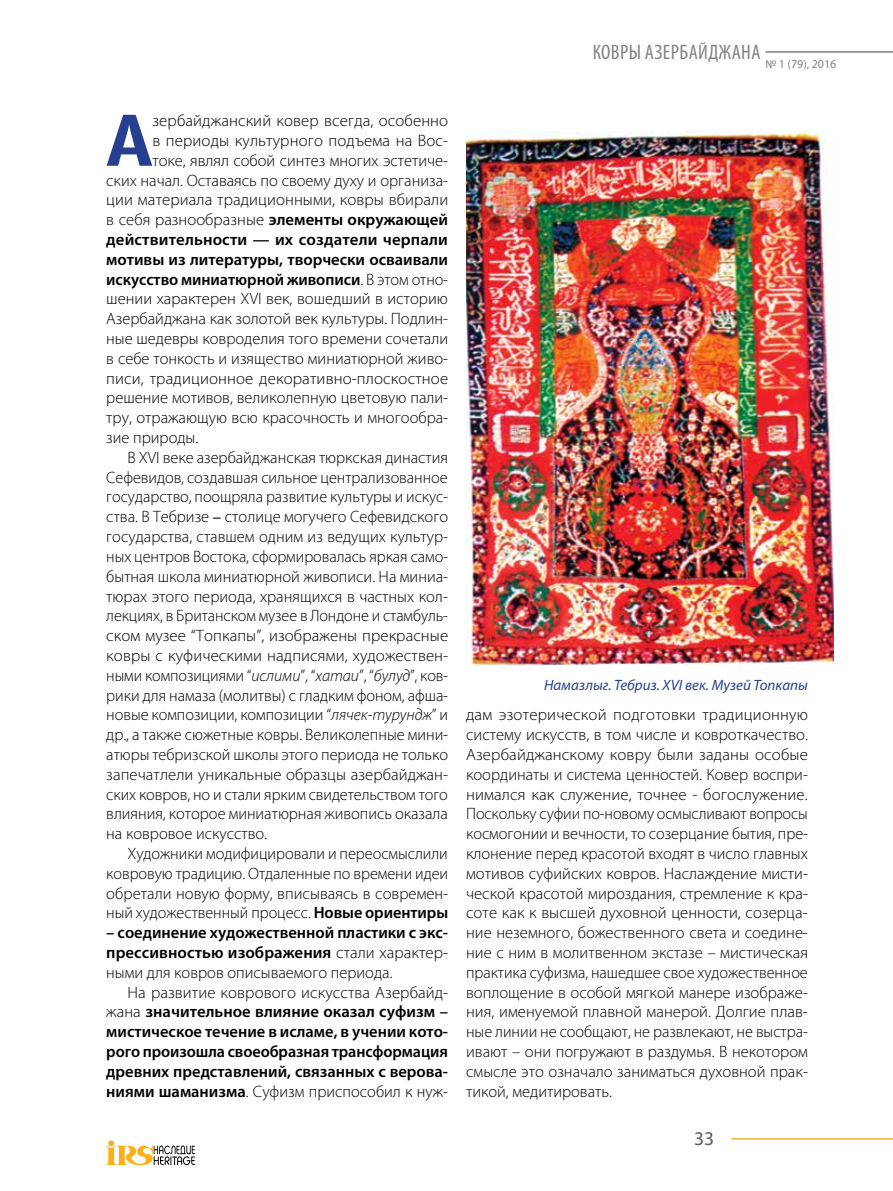
<style>
.page{position:relative;width:893px;height:1191px;background:#fff}
.page>*{position:absolute;margin:0;border:0;box-sizing:border-box;transform-origin:0 0}
.t1{font:700 74.1px "Dax Pro";color:#25408f}
.t2{font:condensed 21px "Myriad Pro";letter-spacing:.02em;color:#808285}
.t3{font:19.5px "Myriad Pro";color:#58595b}
.t4{font:300 16.5px/19.8px "Myriad Pro";color:#000;text-align:justify}
.t5{font:600 16.5px/19.8px "Myriad Pro";color:#000;text-align:justify}
.t6{font:italic 15px "Myriad Pro";color:#25408f}
.t7{font:12px "Myriad Pro";color:#808285}
.s1{font-weight:600}
.s2{font-weight:300}
.s3{font-style:italic}
</style>
<div class="page">
<svg style="left:106px;top:1140px;width:89px;height:25px"></svg>
<hr style="left:765px;top:51px;width:128px;height:2px;background:#808285">
<hr style="left:731px;top:1138px;width:162px;height:1px;background:#fbaf34">
<img style="left:466px;top:132px;width:367px;height:533px">
<h1 class="t1" style="left:106px;top:92px;width:48px">А</h1>
<p class="t4" style="left:153px;top:111px;width:297px">зербайджанский ковер всегда, особенно</p>
<p class="t4" style="left:153px;top:131px;width:297px">в периоды культурного подъема на Вос-</p>
<p class="t4" style="left:153px;top:151px;width:297px">токе, являл собой синтез многих эстетиче-</p>
<p class="t4" style="left:106px;top:170px;width:343px">ских начал. Оставаясь по своему духу и организа-</p>
<p class="t4" style="left:106px;top:190px;width:343px">ции материала традиционными, ковры вбирали</p>
<p class="t4" style="left:106px;top:210px;width:343px">в себя разнообразные <span class="s1">элементы окружающей</span></p>
<p class="t5" style="left:106px;top:229px;width:343px">действительности — их создатели черпали</p>
<p class="t5" style="left:106px;top:249px;width:343px">мотивы из литературы, творчески осваивали</p>
<p class="t5" style="left:106px;top:269px;width:343px">искусство миниатюрной живописи<span class="s2">. В этом отно-</span></p>
<p class="t4" style="left:106px;top:289px;width:343px">шении характерен XVI век, вошедший в историю</p>
<p class="t4" style="left:106px;top:309px;width:343px">Азербайджана как золотой век культуры. Подлин-</p>
<p class="t4" style="left:106px;top:329px;width:343px">ные шедевры ковроделия того времени сочетали</p>
<p class="t4" style="left:106px;top:349px;width:343px">в себе тонкость и изящество миниатюрной живо-</p>
<p class="t4" style="left:106px;top:368px;width:343px">писи, традиционное декоративно-плоскостное</p>
<p class="t4" style="left:106px;top:388px;width:343px">решение мотивов, великолепную цветовую пали-</p>
<p class="t4" style="left:106px;top:408px;width:343px">тру, отражающую всю красочность и многообра-</p>
<p class="t4" style="left:106px;top:428px;width:94px">зие природы.</p>
<p class="t4" style="left:128px;top:448px;width:322px">В XVI веке азербайджанская тюркская династия</p>
<p class="t4" style="left:106px;top:467px;width:343px">Сефевидов, создавшая сильное централизованное</p>
<p class="t4" style="left:106px;top:487px;width:343px">государство, поощряла развитие культуры и искус-</p>
<p class="t4" style="left:106px;top:507px;width:343px">ства. В Тебризе столице могучего Сефевидского</p>
<p class="t4" style="left:106px;top:527px;width:343px">государства, ставшем одним из ведущих культур-</p>
<p class="t4" style="left:106px;top:547px;width:343px">ных центров Востока, сформировалась яркая само-</p>
<p class="t4" style="left:106px;top:566px;width:343px">бытная школа миниатюрной живописи. На миниа-</p>
<p class="t4" style="left:106px;top:586px;width:343px">тюрах этого периода, хранящихся в частных кол-</p>
<p class="t4" style="left:106px;top:606px;width:343px">лекциях, в Британском музее в Лондоне и стамбуль-</p>
<p class="t4" style="left:106px;top:626px;width:343px">ском музее “Топкапы”, изображены прекрасные</p>
<p class="t4" style="left:106px;top:646px;width:343px">ковры с куфическими надписями, художествен-</p>
<p class="t4" style="left:106px;top:665px;width:343px">ными композициями “<span class="s3">ислими</span>”, “<span class="s3">хатаи</span>”, “<span class="s3">булуд</span>”, ков-</p>
<p class="t4" style="left:106px;top:685px;width:343px">рики для намаза (молитвы) с гладким фоном, афша-</p>
<p class="t4" style="left:106px;top:705px;width:343px">новые композиции, композиции “<span class="s3">лячек-турундж</span>” и</p>
<p class="t4" style="left:106px;top:725px;width:343px">др., а также сюжетные ковры. Великолепные мини-</p>
<p class="t4" style="left:106px;top:745px;width:343px">атюры тебризской школы этого периода не только</p>
<p class="t4" style="left:106px;top:764px;width:343px">запечатлели уникальные образцы азербайджан-</p>
<p class="t4" style="left:106px;top:784px;width:343px">ских ковров, но и стали ярким свидетельством того</p>
<p class="t4" style="left:106px;top:804px;width:343px">влияния, которое миниатюрная живопись оказала</p>
<p class="t4" style="left:106px;top:824px;width:162px">на ковровое искусство.</p>
<p class="t4" style="left:128px;top:844px;width:322px">Художники модифицировали и переосмыслили</p>
<p class="t4" style="left:106px;top:863px;width:343px">ковровую традицию. Отдаленные по времени идеи</p>
<p class="t4" style="left:106px;top:883px;width:343px">обретали новую форму, вписываясь в современ-</p>
<p class="t4" style="left:106px;top:903px;width:343px">ный художественный процесс. <span class="s1">Новые ориентиры</span></p>
<p class="t5" style="left:106px;top:922px;width:343px">– соединение художественной пластики с экс&shy;прессивностью изображения <span class="s2">стали характер&shy;ными для ковров описываемого периода.</span></p>
<p class="t5" style="left:106px;top:981px;width:343px;text-indent:21px"><span class="s2">На развитие коврового искусства Азербайд&shy;жана</span> значительное влияние оказал суфизм – мистическое течение в исламе, в учении кото&shy;рого произошла своеобразная трансформация древних представлений, связанных с верова&shy;ниями шаманизма<span class="s2">. Суфизм приспособил к нуж-</span></p>
<p class="t2" style="left:593px;top:39px;width:169px">КОВРЫ АЗЕРБАЙДЖАНА</p>
<p class="t7" style="left:765px;top:56px;width:73px">№ 1 (79), 2016</p>
<p class="t6" style="left:544px;top:676px;width:265px">Намазлыг. Тебриз. XVI век. Музей Топкапы</p>
<p class="t4" style="left:466px;top:705px;width:343px">дам эзотерической подготовки традиционную систему искусств, в том числе и ковроткачество.<br>Азербайджанскому ковру были заданы особые координаты и система ценностей. Ковер воспри&shy;нимался как служение, точнее - богослужение.<br>Поскольку суфии по-новому осмысливают вопросы космогонии и вечности, то созерцание бытия, пре&shy;клонение перед красотой входят в число главных мотивов суфийских ковров. Наслаждение мисти&shy;ческой красотой мироздания, стремление к кра&shy;соте как к высшей духовной ценности, созерца&shy;ние неземного, божественного света и соедине&shy;ние с ним в молитвенном экстазе – мистическая практика суфизма, нашедшее свое художественное воплощение в особой мягкой манере изображе&shy;ния, именуемой плавной манерой. Долгие плав&shy;ные линии не сообщают, не развлекают, не выстра&shy;ивают – они погружают в раздумья. В некотором смысле это означало заниматься духовной прак&shy;тикой, медитировать.</p>
<p class="t3" style="left:694px;top:1126px;width:22px">33</p>
</div>
